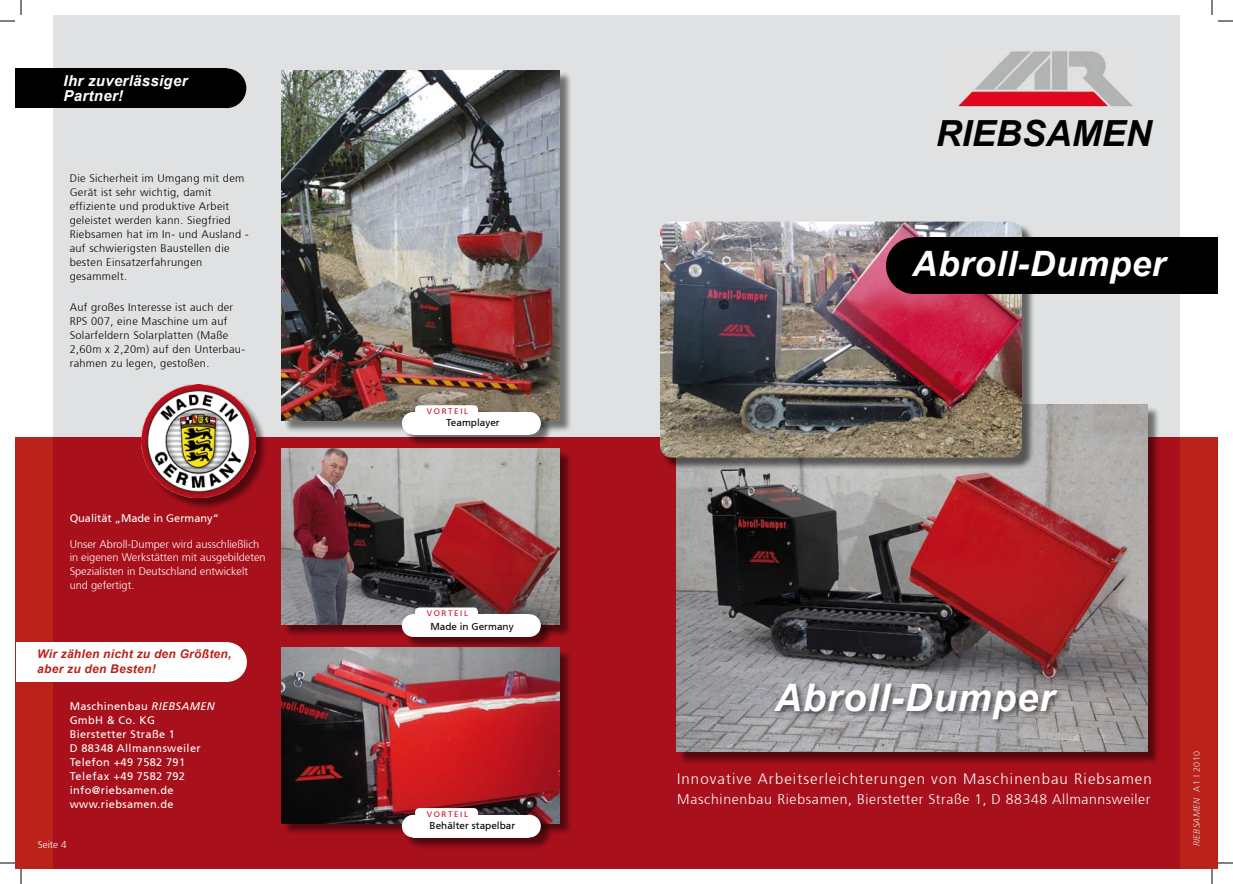
<style>
.page{position:relative;width:1233px;height:884px;background:#fff}
.page>*{position:absolute;margin:0;border:0;box-sizing:border-box;transform-origin:0 0}
.t1{font:italic 700 38px "Arial";letter-spacing:.03em;color:#fff}
.t2{font:italic 700 36px "Arial";color:#000}
.t3{font:italic 700 35px "Arial";letter-spacing:.02em;color:#fff}
.t4{font:300 15px "Frutiger";letter-spacing:.07em;color:#fff}
.t5{font:italic 700 15px/15px "Arial";letter-spacing:.02em;color:#fff}
.t6{font:300 14px "Frutiger";letter-spacing:.04em;color:#fff}
.t7{font:italic 700 12px/15px "Arial";letter-spacing:.02em;color:#bb2219}
.t8{font:300 11px/14px "Frutiger";letter-spacing:.03em;color:#000}
.t9{font:11px/14px "Frutiger";letter-spacing:.03em;color:#fff}
.t10{font:300 11px/13.2px "Frutiger";color:#fff}
.t11{font:11px "Frutiger";color:#fff}
.t12{font:10px "Frutiger";color:#000}
.t13{font:300 10px "Frutiger";color:#fff}
.t14{font:italic 300 9px "Frutiger";color:#e0e1e2}
.t15{font:8px "Frutiger";letter-spacing:.21em;color:#cd071e}
.s1{font-style:italic}
.s2{font-style:normal}
</style>
<div class="page">
<div style="left:53px;top:15px;width:1127px;height:428px;background:#e0e1e2"></div>
<div style="left:15px;top:437px;width:1202px;height:432px;background:#bb2219"></div>
<div style="left:53px;top:437px;width:1127px;height:432px;background:#a8101b"></div>
<img style="left:957px;top:51px;width:177px;height:57px">
<div style="left:283px;top:72px;width:293px;height:365px;background:#000;opacity:.5"></div>
<img style="left:282px;top:70px;width:278px;height:351px">
<div style="left:283px;top:450px;width:293px;height:191px;background:#000;opacity:.5"></div>
<img style="left:282px;top:449px;width:278px;height:175px">
<div style="left:283px;top:649px;width:293px;height:191px;background:#000;opacity:.5"></div>
<img style="left:282px;top:647px;width:278px;height:176px">
<div style="left:403px;top:407px;width:154px;height:44px;background:#000;opacity:.5"></div>
<div style="left:402px;top:412px;width:22px;height:23px;background:#fff;border-radius:50%"></div>
<div style="left:413px;top:412px;width:116px;height:23px;background:#fff"></div>
<div style="left:518px;top:412px;width:23px;height:23px;background:#fff;border-radius:50%"></div>
<div style="left:415px;top:405px;width:63px;height:13px;background:#fff;border-radius:4px"></div>
<div style="left:403px;top:609px;width:154px;height:45px;background:#000;opacity:.5"></div>
<div style="left:402px;top:614px;width:22px;height:23px;background:#fff;border-radius:50%"></div>
<div style="left:413px;top:614px;width:116px;height:23px;background:#fff"></div>
<div style="left:518px;top:614px;width:23px;height:23px;background:#fff;border-radius:50%"></div>
<div style="left:415px;top:607px;width:63px;height:13px;background:#fff;border-radius:4px"></div>
<div style="left:403px;top:809px;width:154px;height:45px;background:#000;opacity:.5"></div>
<div style="left:402px;top:815px;width:22px;height:22px;background:#fff;border-radius:50%"></div>
<div style="left:413px;top:815px;width:116px;height:22px;background:#fff"></div>
<div style="left:518px;top:815px;width:23px;height:22px;background:#fff;border-radius:50%"></div>
<div style="left:415px;top:808px;width:63px;height:12px;background:#fff;border-radius:4px"></div>
<div style="left:207px;top:68px;width:39px;height:40px;background:#000;border-radius:50%"></div>
<div style="left:15px;top:68px;width:212px;height:40px;background:#000"></div>
<div style="left:207px;top:642px;width:40px;height:40px;background:#fff;border-radius:50%"></div>
<div style="left:16px;top:642px;width:211px;height:40px;background:#fff"></div>
<div style="left:678px;top:406px;width:486px;height:363px;background:#000;opacity:.5"></div>
<img style="left:677px;top:404px;width:470px;height:348px">
<div style="left:770px;top:681px;width:447px;height:67px;background:#000;opacity:.55"></div>
<div style="left:143px;top:386px;width:143px;height:138px;background:#000;opacity:.5"></div>
<img style="left:142px;top:384px;width:113px;height:114px">
<div style="left:661px;top:223px;width:378px;height:251px;background:#000;opacity:.55"></div>
<img style="left:660px;top:222px;width:362px;height:236px">
<div style="left:886px;top:237px;width:56px;height:57px;background:#000;border-radius:50%"></div>
<div style="left:914px;top:237px;width:303px;height:57px;background:#000"></div>
<svg style="left:1218px;top:20px;width:15px;height:2px"></svg>
<svg style="left:1218px;top:862px;width:15px;height:2px"></svg>
<svg style="left:0;top:0;width:22px;height:22px"></svg>
<svg style="left:0;top:862px;width:22px;height:22px"></svg>
<svg style="left:1211px;top:0;width:1px;height:15px"></svg>
<svg style="left:1211px;top:869px;width:1px;height:15px"></svg>
<h3 class="t5" style="left:64px;top:74px;width:126px">Ihr zuverlässiger<br>Partner!</h3>
<p class="t8" style="left:70px;top:171px;width:180px">Die Sicherheit im Umgang mit dem<br>Gerät ist sehr wichtig, damit effiziente und produktive Arbeit geleistet werden kann. Siegfried<br>Riebsamen hat im In- und Ausland - auf schwierigsten Baustellen die besten Einsatzerfahrungen gesammelt.</p>
<p class="t8" style="left:70px;top:300px;width:177px">Auf großes Interesse ist auch der<br>RPS 007, eine Maschine um auf<br>Solarfeldern Solarplatten (Maße<br>2,60m x 2,20m) auf den Unterbau&shy;rahmen zu legen, gestoßen.</p>
<p class="t11" style="left:70px;top:511px;width:151px">Qualität „Made in Germany“</p>
<p class="t10" style="left:70px;top:538px;width:197px">Unser Abroll-Dumper wird ausschließlich in eigenen Werkstätten mit ausgebildeten<br>Spezialisten in Deutschland entwickelt</p>
<p class="t10" style="left:70px;top:579px;width:66px">und gefertigt.</p>
<p class="t7" style="left:37px;top:647px;width:196px">Wir zählen nicht zu den Größten, aber zu den Besten!</p>
<p class="t9" style="left:70px;top:699px;width:147px">Maschinenbau <span class="s1">RIEBSAMEN<br></span>GmbH &amp; Co. KG<br>Bierstetter Straße 1<br>D 88348 Allmannsweiler<br>Telefon +49 7582 791<br>Telefax +49 7582 792 info@riebsamen.de www.riebsamen.de</p>
<p class="t13" style="left:38px;top:839px;width:30px">Seite 4</p>
<p class="t15" style="left:427px;top:406px;width:43px">VORTEIL</p>
<p class="t12" style="left:446px;top:417px;width:55px">Teamplayer</p>
<p class="t15" style="left:427px;top:608px;width:43px">VORTEIL</p>
<p class="t12" style="left:430px;top:620px;width:85px">Made in Germany</p>
<p class="t15" style="left:427px;top:809px;width:43px">VORTEIL</p>
<p class="t12" style="left:429px;top:819px;width:87px">Behälter stapelbar</p>
<h2 class="t2" style="left:935px;top:110px;width:218px">RIEBSAMEN</h2>
<h3 class="t3" style="left:912px;top:241px;width:255px">Abroll-Dumper</h3>
<h1 class="t1" style="left:774px;top:673px;width:281px">Abroll-Dumper</h1>
<h3 class="t4" style="left:677px;top:770px;width:476px">Innovative Arbeitserleichterungen von Maschinenbau Riebsamen</h3>
<p class="t6" style="left:677px;top:791px;width:475px">Maschinenbau Riebsamen, Bierstetter Straße 1, D 88348 Allmannsweiler</p>
<p class="t14" style="left:1191px;top:846px;width:97px;rotate:-90deg">RIEBSAMEN <span class="s2">A1 l 2010</span></p>
</div>
